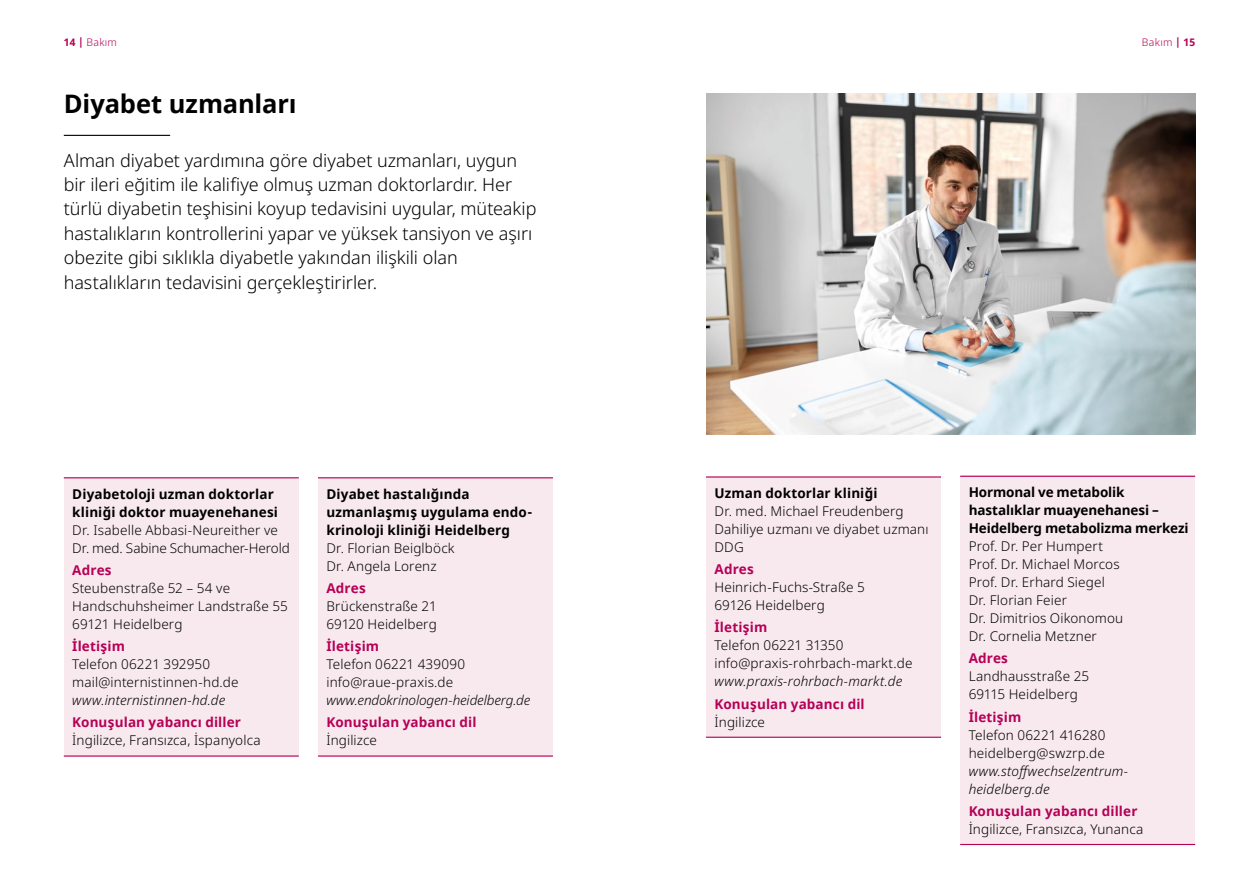
<style>
.page{position:relative;width:1259px;height:893px;background:#fff}
.page>*{position:absolute;margin:0;border:0;box-sizing:border-box;transform-origin:0 0}
.Headline_24pt_Bold_s{font:700 25.5px "Noto Sans";letter-spacing:-.005em;color:#000}
.Kapitelstarter_Einle{font:300 18px "Noto Sans";letter-spacing:-.005em;color:#000}
.Fließtext_9pt_Frutig{font:300 13.5px/18px "Noto Sans";letter-spacing:.01em;color:#000}
.Fließtext_9pt_Frutig-2{font:700 13.5px/18px "Noto Sans";letter-spacing:.005em;color:#000}
.Fließtext_9pt_Frutig-3{font:italic 300 13.5px "Noto Sans";letter-spacing:.005em;color:#000}
.Fließtext_9pt_Frutig-4{font:700 13.5px "Noto Sans";letter-spacing:.01em;color:#b60056}
.t1{font:300 10.5px "Noto Sans";letter-spacing:.025em;color:#b60056}
.s1{font-weight:700}
.s2{font-weight:700;color:#b60056}
</style>
<div class="page">
<hr style="left:64px;top:135px;width:106px;height:1px;background:#000">
<div style="left:64px;top:477px;width:235px;height:280px;background:#f8e9ee"></div>
<hr style="left:64px;top:477px;width:235px;height:1px;background:#b60056">
<hr style="left:64px;top:755px;width:235px;height:2px;background:#b60056">
<div style="left:318px;top:477px;width:235px;height:280px;background:#f8e9ee"></div>
<hr style="left:318px;top:477px;width:235px;height:1px;background:#b60056">
<hr style="left:318px;top:755px;width:235px;height:2px;background:#b60056">
<div style="left:706px;top:476px;width:235px;height:262px;background:#f8e9ee"></div>
<hr style="left:706px;top:476px;width:235px;height:2px;background:#b60056">
<hr style="left:706px;top:737px;width:235px;height:1px;background:#b60056">
<div style="left:960px;top:476px;width:235px;height:369px;background:#f8e9ee"></div>
<hr style="left:960px;top:476px;width:235px;height:1px;background:#b60056">
<hr style="left:960px;top:844px;width:235px;height:1px;background:#b60056">
<img style="left:706px;top:94px;width:489px;height:341px">
<p class="t1" style="left:64px;top:35px;width:55px"><span class="s1">14 |</span> Bakım</p>
<h2 class="Headline_24pt_Bold_s" style="left:64px;top:86px;width:234px">Diyabet uzmanları</h2>
<p class="Kapitelstarter_Einle" style="left:64px;top:147px;width:455px">Alman diyabet yardımına göre diyabet uzmanları, uygun</p>
<p class="Kapitelstarter_Einle" style="left:64px;top:172px;width:450px">bir ileri eğitim ile kalifiye olmuş uzman doktorlardır. Her</p>
<p class="Kapitelstarter_Einle" style="left:64px;top:196px;width:474px">türlü diyabetin teşhisini koyup tedavisini uygular, müteakip</p>
<p class="Kapitelstarter_Einle" style="left:64px;top:221px;width:470px">hastalıkların kontrollerini yapar ve yüksek tansiyon ve aşırı</p>
<p class="Kapitelstarter_Einle" style="left:64px;top:245px;width:395px">obezite gibi sıklıkla diyabetle yakından ilişkili olan</p>
<p class="Kapitelstarter_Einle" style="left:64px;top:269px;width:315px">hastalıkların tedavisini gerçekleştirirler.</p>
<p class="Fließtext_9pt_Frutig-2" style="left:72px;top:485px;width:207px">Diyabetoloji uzman doktorlar kliniği doktor muayenehanesi</p>
<p class="Fließtext_9pt_Frutig" style="left:72px;top:521px;width:219px">Dr. Isabelle Abbasi-Neureither ve<br>Dr. med. Sabine Schumacher-Herold</p>
<p class="Fließtext_9pt_Frutig-4" style="left:72px;top:560px;width:41px">Adres</p>
<p class="Fließtext_9pt_Frutig" style="left:72px;top:579px;width:159px">Steubenstraße 52 – 54 ve</p>
<p class="Fließtext_9pt_Frutig" style="left:72px;top:597px;width:217px">Handschuhsheimer Landstraße 55</p>
<p class="Fließtext_9pt_Frutig" style="left:72px;top:615px;width:112px">69121 Heidelberg</p>
<p class="Fließtext_9pt_Frutig-4" style="left:72px;top:637px;width:54px">İletişim</p>
<p class="Fließtext_9pt_Frutig" style="left:72px;top:656px;width:139px">Telefon 06221 392950</p>
<p class="Fließtext_9pt_Frutig" style="left:72px;top:674px;width:168px">mail@internistinnen-hd.de</p>
<p class="Fließtext_9pt_Frutig-3" style="left:72px;top:691px;width:155px">www.internistinnen-hd.de</p>
<p class="Fließtext_9pt_Frutig-4" style="left:72px;top:713px;width:170px">Konuşulan yabancı diller</p>
<p class="Fließtext_9pt_Frutig" style="left:72px;top:732px;width:190px">İngilizce, Fransızca, İspanyolca</p>
<p class="Fließtext_9pt_Frutig-2" style="left:326px;top:485px;width:207px">Diyabet hastalığında uzmanlaşmış uygulama endo&shy;krinoloji kliniği Heidelberg</p>
<p class="Fließtext_9pt_Frutig" style="left:326px;top:539px;width:130px">Dr. Florian Beiglböck</p>
<p class="Fließtext_9pt_Frutig" style="left:326px;top:557px;width:112px">Dr. Angela Lorenz</p>
<p class="Fließtext_9pt_Frutig-4" style="left:326px;top:578px;width:41px">Adres</p>
<p class="Fließtext_9pt_Frutig" style="left:326px;top:597px;width:112px">Brückenstraße 21</p>
<p class="Fließtext_9pt_Frutig" style="left:326px;top:615px;width:112px">69120 Heidelberg</p>
<p class="Fließtext_9pt_Frutig-4" style="left:326px;top:637px;width:54px">İletişim</p>
<p class="Fließtext_9pt_Frutig" style="left:326px;top:656px;width:140px">Telefon 06221 439090</p>
<p class="Fließtext_9pt_Frutig" style="left:326px;top:674px;width:128px">info@raue-praxis.de</p>
<p class="Fließtext_9pt_Frutig-3" style="left:326px;top:691px;width:206px">www.endokrinologen-heidelberg.de</p>
<p class="Fließtext_9pt_Frutig-4" style="left:326px;top:713px;width:152px">Konuşulan yabancı dil</p>
<p class="Fließtext_9pt_Frutig" style="left:326px;top:732px;width:52px">İngilizce</p>
<p class="t1" style="left:1142px;top:35px;width:55px">Bakım <span class="s1">| 15</span></p>
<p class="Fließtext_9pt_Frutig-2" style="left:714px;top:484px;width:164px">Uzman doktorlar kliniği</p>
<p class="Fließtext_9pt_Frutig" style="left:714px;top:502px;width:191px">Dr. med. Michael Freudenberg</p>
<p class="Fließtext_9pt_Frutig" style="left:714px;top:520px;width:215px">Dahiliye uzmanı ve diyabet uzmanı<br>DDG</p>
<p class="Fließtext_9pt_Frutig-4" style="left:714px;top:560px;width:41px">Adres</p>
<p class="Fließtext_9pt_Frutig" style="left:714px;top:578px;width:152px">Heinrich-Fuchs-Straße 5</p>
<p class="Fließtext_9pt_Frutig" style="left:714px;top:596px;width:112px">69126 Heidelberg</p>
<p class="Fließtext_9pt_Frutig-4" style="left:714px;top:618px;width:54px">İletişim</p>
<p class="Fließtext_9pt_Frutig" style="left:714px;top:637px;width:131px">Telefon 06221 31350</p>
<p class="Fließtext_9pt_Frutig" style="left:714px;top:655px;width:199px">info@praxis-rohrbach-markt.de</p>
<p class="Fließtext_9pt_Frutig-3" style="left:714px;top:672px;width:189px">www.praxis-rohrbach-markt.de</p>
<p class="Fließtext_9pt_Frutig-4" style="left:714px;top:694px;width:152px">Konuşulan yabancı dil</p>
<p class="Fließtext_9pt_Frutig" style="left:714px;top:713px;width:52px">İngilizce</p>
<p class="Fließtext_9pt_Frutig-2" style="left:968px;top:483px;width:221px">Hormonal ve metabolik hastalıklar muayenehanesi –<br>Heidelberg metabolizma merkezi</p>
<p class="Fließtext_9pt_Frutig" style="left:968px;top:537px;width:136px">Prof. Dr. Per Humpert</p>
<p class="Fließtext_9pt_Frutig" style="left:968px;top:555px;width:153px">Prof. Dr. Michael Morcos</p>
<p class="Fließtext_9pt_Frutig" style="left:968px;top:573px;width:138px">Prof. Dr. Erhard Siegel</p>
<p class="Fließtext_9pt_Frutig" style="left:968px;top:591px;width:100px">Dr. Florian Feier</p>
<p class="Fließtext_9pt_Frutig" style="left:968px;top:609px;width:156px">Dr. Dimitrios Oikonomou</p>
<p class="Fließtext_9pt_Frutig" style="left:968px;top:627px;width:130px">Dr. Cornelia Metzner</p>
<p class="Fließtext_9pt_Frutig-4" style="left:968px;top:649px;width:41px">Adres</p>
<p class="Fließtext_9pt_Frutig" style="left:968px;top:668px;width:122px">Landhausstraße 25</p>
<p class="Fließtext_9pt_Frutig" style="left:968px;top:686px;width:111px">69115 Heidelberg</p>
<p class="Fließtext_9pt_Frutig-4" style="left:968px;top:707px;width:54px">İletişim</p>
<p class="Fließtext_9pt_Frutig" style="left:968px;top:726px;width:138px">Telefon 06221 416280</p>
<p class="Fließtext_9pt_Frutig" style="left:968px;top:744px;width:138px">heidelberg@swzrp.de</p>
<p class="Fließtext_9pt_Frutig-3" style="left:968px;top:761px;width:161px">www.stoffwechselzentrum-</p>
<p class="Fließtext_9pt_Frutig-3" style="left:968px;top:779px;width:83px">heidelberg.de</p>
<p class="Fließtext_9pt_Frutig" style="left:968px;top:802px;width:176px"><span class="s2">Konuşulan yabancı diller<br></span>İngilizce, Fransızca, Yunanca</p>
</div>
